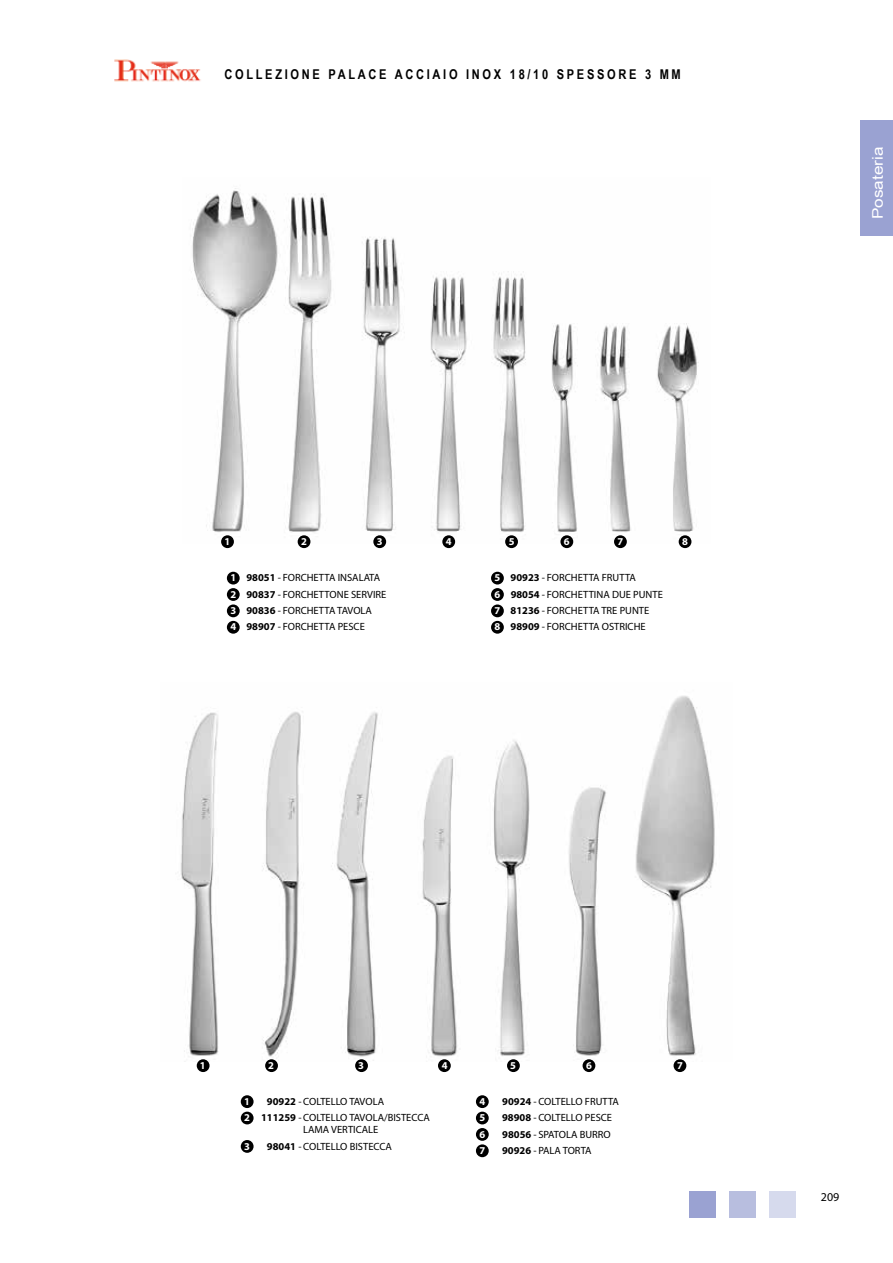
<style>
.page{position:relative;width:893px;height:1263px;background:#fff}
.page>*{position:absolute;margin:0;border:0;box-sizing:border-box;transform-origin:0 0}
.t1{font:14.7px "Arial Narrow";color:#fff;scale:1.43 1}
.t2{font:700 13.5px "Arial Narrow";letter-spacing:.2em;color:#000}
.t3{font:12px "Myriad Pro";color:#000}
.t4{font:10.5px/16.4px "Myriad Pro";color:#000}
.t5{font:700 10.5px "Myriad Pro";color:#fff}
.s1{font-weight:700;color:#fff}
.s2{font-weight:700}
</style>
<div class="page">
<img style="left:180px;top:696px;width:535px;height:366px">
<img style="left:192px;top:188px;width:507px;height:356px">
<img style="left:114px;top:59px;width:87px;height:23px">
<div style="left:197px;top:1059px;width:13px;height:13px;background:#000;border-radius:50%"></div>
<div style="left:355px;top:1059px;width:13px;height:13px;background:#000;border-radius:50%"></div>
<div style="left:265px;top:1059px;width:13px;height:13px;background:#000;border-radius:50%"></div>
<div style="left:507px;top:1059px;width:13px;height:13px;background:#000;border-radius:50%"></div>
<div style="left:438px;top:1059px;width:13px;height:13px;background:#000;border-radius:50%"></div>
<div style="left:583px;top:1059px;width:12px;height:13px;background:#000;border-radius:50%"></div>
<div style="left:674px;top:1059px;width:12px;height:13px;background:#000;border-radius:50%"></div>
<div style="left:227px;top:572px;width:13px;height:12px;background:#000;border-radius:50%"></div>
<div style="left:227px;top:588px;width:13px;height:13px;background:#000;border-radius:50%"></div>
<div style="left:227px;top:604px;width:13px;height:13px;background:#000;border-radius:50%"></div>
<div style="left:227px;top:621px;width:13px;height:13px;background:#000;border-radius:50%"></div>
<div style="left:241px;top:1095px;width:13px;height:13px;background:#000;border-radius:50%"></div>
<div style="left:241px;top:1112px;width:13px;height:12px;background:#000;border-radius:50%"></div>
<div style="left:241px;top:1140px;width:13px;height:13px;background:#000;border-radius:50%"></div>
<div style="left:491px;top:572px;width:13px;height:12px;background:#000;border-radius:50%"></div>
<div style="left:491px;top:588px;width:13px;height:13px;background:#000;border-radius:50%"></div>
<div style="left:491px;top:604px;width:13px;height:13px;background:#000;border-radius:50%"></div>
<div style="left:491px;top:621px;width:13px;height:13px;background:#000;border-radius:50%"></div>
<div style="left:221px;top:535px;width:13px;height:13px;background:#000;border-radius:50%"></div>
<div style="left:298px;top:535px;width:12px;height:13px;background:#000;border-radius:50%"></div>
<div style="left:373px;top:535px;width:13px;height:13px;background:#000;border-radius:50%"></div>
<div style="left:442px;top:535px;width:13px;height:13px;background:#000;border-radius:50%"></div>
<div style="left:505px;top:535px;width:13px;height:13px;background:#000;border-radius:50%"></div>
<div style="left:560px;top:535px;width:13px;height:13px;background:#000;border-radius:50%"></div>
<div style="left:614px;top:535px;width:13px;height:13px;background:#000;border-radius:50%"></div>
<div style="left:679px;top:535px;width:12px;height:13px;background:#000;border-radius:50%"></div>
<div style="left:476px;top:1095px;width:13px;height:13px;background:#000;border-radius:50%"></div>
<div style="left:476px;top:1112px;width:13px;height:12px;background:#000;border-radius:50%"></div>
<div style="left:476px;top:1128px;width:13px;height:13px;background:#000;border-radius:50%"></div>
<div style="left:476px;top:1144px;width:13px;height:13px;background:#000;border-radius:50%"></div>
<div style="left:860px;top:120px;width:33px;height:116px;background:#9aa2d2"></div>
<div style="left:690px;top:1191px;width:26px;height:27px;background:#9aa2d2"></div>
<div style="left:729px;top:1191px;width:27px;height:27px;background:#b8bedf"></div>
<div style="left:769px;top:1191px;width:26px;height:27px;background:#d6daed"></div>
<p class="t2" style="left:224px;top:64px;width:458px">COLLEZIONE PALACE ACCIAIO INOX 18/10 SPESSORE 3 MM</p>
<p class="t5" style="left:225px;top:534px;width:7px">1</p>
<p class="t5" style="left:301px;top:534px;width:7px">2</p>
<p class="t5" style="left:377px;top:534px;width:7px">3</p>
<p class="t5" style="left:446px;top:534px;width:7px">4</p>
<p class="t5" style="left:509px;top:534px;width:7px">5</p>
<p class="t5" style="left:564px;top:534px;width:7px">6</p>
<p class="t5" style="left:617px;top:534px;width:7px">7</p>
<p class="t5" style="left:682px;top:534px;width:7px">8</p>
<p class="t4" style="left:230px;top:569px;width:158px"><span class="s1">1</span> <span class="s2">98051</span> - FORCHETTA INSALATA<br><span class="s1">2</span> <span class="s2">90837</span> - FORCHETTONE SERVIRE<br><span class="s1">3</span> <span class="s2">90836</span> - FORCHETTA TAVOLA<br><span class="s1">4</span> <span class="s2">98907</span> - FORCHETTA PESCE</p>
<p class="t4" style="left:494px;top:569px;width:170px"><span class="s1">5</span> <span class="s2">90923</span> - FORCHETTA FRUTTA<br><span class="s1">6</span> <span class="s2">98054</span> - FORCHETTINA DUE PUNTE<br><span class="s1">7</span> <span class="s2">81236</span> - FORCHETTA TRE PUNTE<br><span class="s1">8</span> <span class="s2">98909</span> - FORCHETTA OSTRICHE</p>
<h1 class="t1" style="left:867px;top:219px;width:52px;rotate:-90deg">Posateria</h1>
<p class="t5" style="left:200px;top:1058px;width:7px">1</p>
<p class="t5" style="left:268px;top:1058px;width:7px">2</p>
<p class="t5" style="left:358px;top:1058px;width:7px">3</p>
<p class="t5" style="left:442px;top:1058px;width:7px">4</p>
<p class="t5" style="left:510px;top:1058px;width:7px">5</p>
<p class="t5" style="left:586px;top:1058px;width:7px">6</p>
<p class="t5" style="left:677px;top:1058px;width:7px">7</p>
<p class="t4" style="left:244px;top:1093px;width:187px;text-indent:23px"><span class="s2">90922</span> - COLTELLO TAVOLA<br><span class="s1">2</span> <span class="s2">111259</span> - COLTELLO TAVOLA/BISTECCA</p>
<p class="t4" style="left:303px;top:1121px;width:77px">LAMA VERTICALE</p>
<p class="t5" style="left:244px;top:1139px;width:7px">3</p>
<p class="t4" style="left:267px;top:1138px;width:126px"><span class="s2">98041</span> - COLTELLO BISTECCA</p>
<p class="t5" style="left:244px;top:1094px;width:7px">1</p>
<p class="t5" style="left:479px;top:1094px;width:7px">4</p>
<p class="t4" style="left:502px;top:1093px;width:118px"><span class="s2">90924</span> - COLTELLO FRUTTA</p>
<p class="t5" style="left:479px;top:1111px;width:7px">5</p>
<p class="t4" style="left:502px;top:1109px;width:111px"><span class="s2">98908</span> - COLTELLO PESCE</p>
<p class="t5" style="left:479px;top:1127px;width:7px">6</p>
<p class="t4" style="left:502px;top:1126px;width:110px"><span class="s2">98056</span> - SPATOLA BURRO</p>
<p class="t5" style="left:479px;top:1143px;width:7px">7</p>
<p class="t4" style="left:502px;top:1142px;width:91px"><span class="s2">90926</span> - PALA TORTA</p>
<p class="t3" style="left:821px;top:1190px;width:20px">209</p>
</div>
